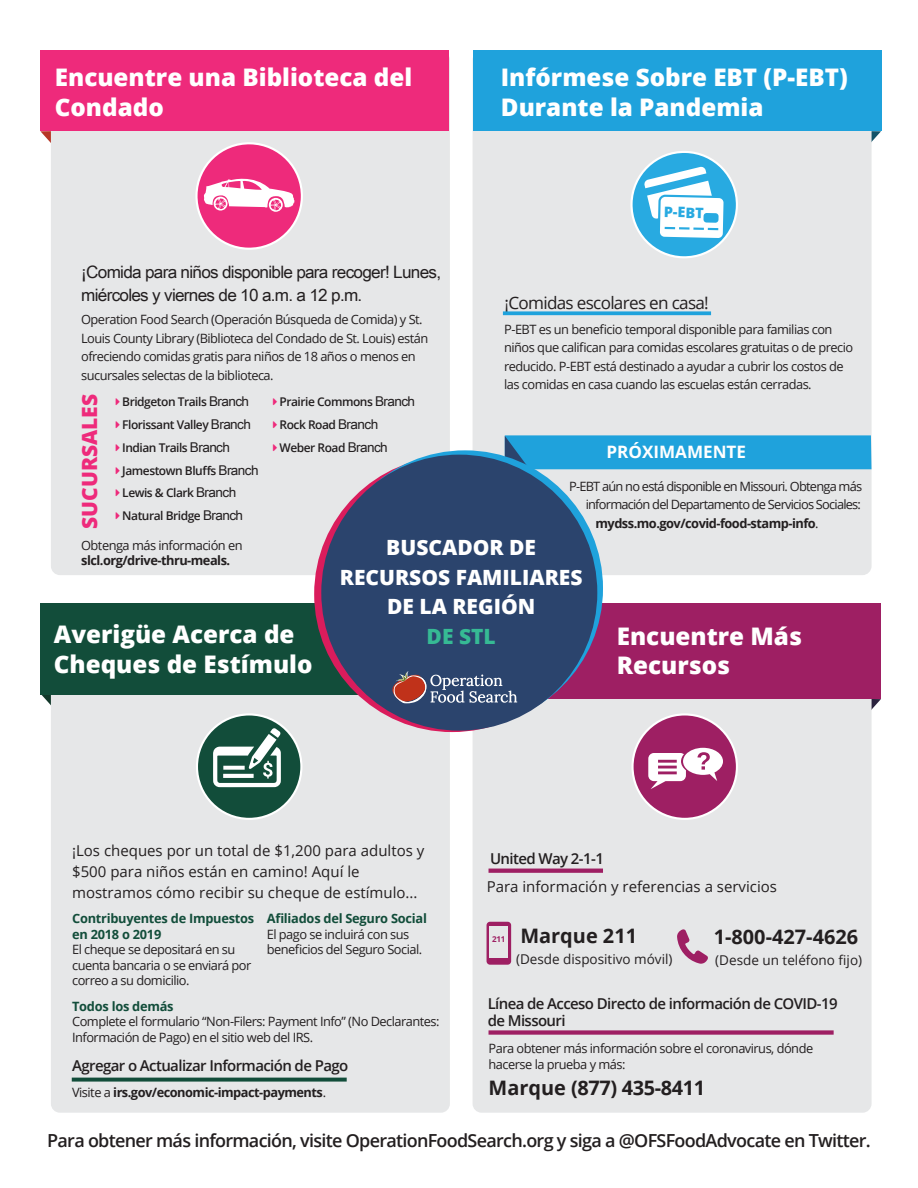
<style>
.page{position:relative;width:918px;height:1188px;background:#fff}
.page>*{position:absolute;margin:0;border:0;box-sizing:border-box;transform-origin:0 0}
.t1{font:800 24.15px/29.7px "Open Sans";color:#fff}
.t2{font:800 21px/29.7px "Open Sans";color:#fff;text-align:center}
.t3{font:800 21px "Open Sans";color:#ee2a7b}
.t4{font:800 21px "Open Sans";color:#36ba94}
.t5{font:700 19.95px "Open Sans";color:#231f20}
.t6{font:700 19.95px "Open Sans";letter-spacing:-.02em;color:#231f20}
.t7{font:600 18px "Open Sans";letter-spacing:-.04em;color:#231f20}
.t8{font:17.1px/22.8px "Arial Unicode MS";letter-spacing:-.04em;color:#231f20}
.t9{font:17.1px "Open Sans";letter-spacing:-.04em;color:#231f20}
.t10{font:700 17.1px "Open Sans";color:#fff}
.t11{font:15px/21px "Open Sans";color:#231f20}
.t12{font:600 15px/16.8px "Open Sans";letter-spacing:-.04em;color:#231f20}
.t13{font:800 14.4px "Open Sans";color:#28aae1}
.t14{font:13.5px "Open Sans";color:#231f20}
.t15{font:12.9px/18.6px "Open Sans";letter-spacing:-.04em;color:#231f20}
.t16{font:700 12.9px "Open Sans";letter-spacing:-.04em;color:#231f20}
.t17{font:12.9px "Open Sans";letter-spacing:-.06em;color:#231f20}
.t18{font:700 12.9px/15.6px "Open Sans";letter-spacing:-.02em;color:#124d3a}
.t19{font:600 12px/22.8px "Open Sans";letter-spacing:-.04em;color:#231f20}
.t20{font:700 8.1px "Open Sans";color:#9e1f63}
.s1{font-family:"Arial Unicode MS";font-weight:400;font-size:13.5px}
.s2{font-weight:400}
</style>
<div class="page">
<svg style="left:872px;top:699px;width:9px;height:10px"></svg>
<svg style="left:40px;top:131px;width:11px;height:12px"></svg>
<svg style="left:872px;top:131px;width:9px;height:11px"></svg>
<svg style="left:42px;top:695px;width:9px;height:11px"></svg>
<div style="left:473px;top:51px;width:399px;height:524px;background:#e6e7e8;border-radius:9px"></div>
<div style="left:51px;top:51px;width:399px;height:524px;background:#e6e7e8;border-radius:9px"></div>
<div style="left:40px;top:51px;width:409px;height:80px;background:#ee2a7b"></div>
<div style="left:473px;top:51px;width:408px;height:80px;background:#1fa2dc"></div>
<div style="left:473px;top:603px;width:399px;height:510px;background:#e6e7e8;border-radius:9px"></div>
<div style="left:51px;top:603px;width:399px;height:510px;background:#e6e7e8;border-radius:9px"></div>
<div style="left:40px;top:603px;width:409px;height:92px;background:#124d3a"></div>
<div style="left:475px;top:603px;width:406px;height:96px;background:#9e1f63"></div>
<svg style="left:489px;top:869px;width:114px;height:4px"></svg>
<div style="left:489px;top:1030px;width:345px;height:5px;background:#9e1f63"></div>
<svg style="left:677px;top:929px;width:31px;height:35px"></svg>
<div style="left:487px;top:922px;width:24px;height:43px;background:#9e1f63;border-radius:4px"></div>
<div style="left:490px;top:926px;width:18px;height:32px;background:#e6e7e8"></div>
<div style="left:197px;top:714px;width:104px;height:105px;background:#124d3a;border-radius:50%"></div>
<div style="left:196px;top:713px;width:106px;height:107px;border:2px solid #fff;border-radius:50%"></div>
<svg style="left:213px;top:728px;width:68px;height:59px"></svg>
<div style="left:633px;top:714px;width:104px;height:105px;background:#9e1f63;border-radius:50%"></div>
<div style="left:631px;top:713px;width:107px;height:107px;border:2px solid #fff;border-radius:50%"></div>
<svg style="left:648px;top:748px;width:75px;height:41px"></svg>
<svg style="left:196px;top:142px;width:107px;height:108px"></svg>
<svg style="left:505px;top:435px;width:367px;height:36px;background:#2aa4da"></svg>
<div style="left:314px;top:456px;width:276px;height:276px;background:#da1c5c;border-radius:50%"></div>
<svg style="left:327px;top:450px;width:276px;height:276px;background:#289dd4"></svg>
<div style="left:321px;top:455px;width:276px;height:276px;background:#2b446d;border-radius:50%"></div>
<svg style="left:392px;top:671px;width:125px;height:33px"></svg>
<svg style="left:630px;top:151px;width:108px;height:107px"></svg>
<svg style="left:503px;top:311px;width:208px;height:4px"></svg>
<svg style="left:72px;top:1078px;width:275px;height:4px"></svg>
<h1 class="t1" style="left:55px;top:61px;width:359px">Encuentre una Biblioteca del<br>Condado</h1>
<h3 class="t8" style="left:81px;top:260px;width:361px">¡Comida para niños disponible para recoger! Lunes, miércoles y viernes de 10 a.m. a 12 p.m.</h3>
<p class="t15" style="left:81px;top:310px;width:349px">Operation Food Search (Operación Búsqueda de Comida) y St.<br>Louis County Library (Biblioteca del Condado de St. Louis) están ofreciendo comidas gratis para niños de 18 años o menos en sucursales selectas de la biblioteca.</p>
<p class="t19" style="left:122px;top:390px;width:138px">Bridgeton Trails <span class="s1">Branch<br></span>Florissant Valley <span class="s1">Branch<br></span>Indian Trails <span class="s1">Branch<br></span>Jamestown Bluffs <span class="s1">Branch<br></span>Lewis &amp; Clark <span class="s1">Branch<br></span>Natural Bridge <span class="s1">Branch</span></p>
<p class="t19" style="left:280px;top:390px;width:137px">Prairie Commons <span class="s1">Branch<br></span>Rock Road <span class="s1">Branch<br></span>Weber Road <span class="s1">Branch</span></p>
<h2 class="t3" style="left:74px;top:529px;width:136px;rotate:-90deg">SUCURSALES</h2>
<h1 class="t1" style="left:501px;top:61px;width:349px">Infórmese Sobre EBT (P-EBT)<br>Durante la Pandemia</h1>
<p class="t13" style="left:664px;top:201px;width:41px;rotate:1deg">P-EBT</p>
<h3 class="t9" style="left:505px;top:291px;width:206px">¡Comidas escolares en casa!</h3>
<p class="t15" style="left:504px;top:319px;width:350px">P-EBT es un beneficio temporal disponible para familias con niños que califican para comidas escolares gratuitas o de precio reducido. P-EBT está destinado a ayudar a cubrir los costos de las comidas en casa cuando las escuelas están cerradas.</p>
<h3 class="t10" style="left:606px;top:440px;width:141px">PRÓXIMAMENTE</h3>
<p class="t17" style="left:569px;top:477px;width:295px">P-EBT aún no está disponible en Missouri. Obtenga más</p>
<p class="t17" style="left:586px;top:496px;width:277px">información del Departamento de Servicios Sociales:</p>
<p class="t16" style="left:595px;top:514px;width:225px">mydss.mo.gov/covid-food-stamp-info<span class="s2">.</span></p>
<p class="t15" style="left:81px;top:535px;width:163px">Obtenga más información en</p>
<p class="t16" style="left:81px;top:552px;width:151px">slcl.org/drive-thru-meals.</p>
<h1 class="t1" style="left:54px;top:619px;width:260px">Averigüe Acerca de<br>Cheques de Estímulo</h1>
<h2 class="t2" style="left:340px;top:532px;width:244px">BUSCADOR DE<br>RECURSOS FAMILIARES<br>DE LA REGIÓN</h2>
<h2 class="t4" style="left:427px;top:621px;width:71px">DE STL</h2>
<h1 class="t1" style="left:617px;top:620px;width:187px">Encuentre Más<br>Recursos</h1>
<p class="t11" style="left:72px;top:839px;width:354px">¡Los cheques por un total de $1,200 para adultos y $500 para niños están en camino! Aquí le mostramos cómo recibir su cheque de estímulo...</p>
<p class="t18" style="left:72px;top:910px;width:184px">Contribuyentes de Impuestos en 2018 o 2019</p>
<p class="t15" style="left:72px;top:941px;width:181px;line-height:15.6px">El cheque se depositará en su cuenta bancaria o se enviará por correo a su domicilio.</p>
<p class="t18" style="left:267px;top:910px;width:162px">Afiliados del Seguro Social</p>
<p class="t15" style="left:267px;top:926px;width:157px;line-height:15.6px">El pago se incluirá con sus beneficios del Seguro Social.</p>
<p class="t18" style="left:72px;top:998px;width:103px">Todos los demás</p>
<p class="t15" style="left:72px;top:1014px;width:369px;line-height:15.6px">Complete el formulario “Non-Filers: Payment Info” (No Declarantes:<br>Información de Pago) en el sitio web del IRS.</p>
<p class="t12" style="left:72px;top:1057px;width:278px">Agregar o Actualizar Información de Pago</p>
<p class="t16" style="left:72px;top:1084px;width:256px"><span class="s2">Visite a</span> irs.gov/economic-impact-payments<span class="s2">.</span></p>
<p class="t12" style="left:490px;top:850px;width:115px">United Way 2-1-1</p>
<p class="t11" style="left:487px;top:876px;width:292px">Para información y referencias a servicios</p>
<h3 class="t5" style="left:520px;top:922px;width:118px">Marque 211</h3>
<p class="t14" style="left:516px;top:950px;width:158px">(Desde dispositivo móvil)</p>
<h3 class="t5" style="left:714px;top:923px;width:146px">1-800-427-4626</h3>
<p class="t14" style="left:715px;top:951px;width:148px">(Desde un teléfono fijo)</p>
<p class="t20" style="left:492px;top:933px;width:15px">211</p>
<p class="t12" style="left:488px;top:995px;width:352px">Línea de Acceso Directo de información de COVID-19 de Missouri</p>
<p class="t15" style="left:489px;top:1040px;width:326px;line-height:15.6px">Para obtener más información sobre el coronavirus, dónde hacerse la prueba y más:</p>
<h3 class="t6" style="left:489px;top:1074px;width:218px">Marque (877) 435-8411</h3>
<h3 class="t7" style="left:47px;top:1128px;width:825px">Para obtener más información, visite OperationFoodSearch.org y siga a @OFSFoodAdvocate en Twitter.</h3>
</div>
